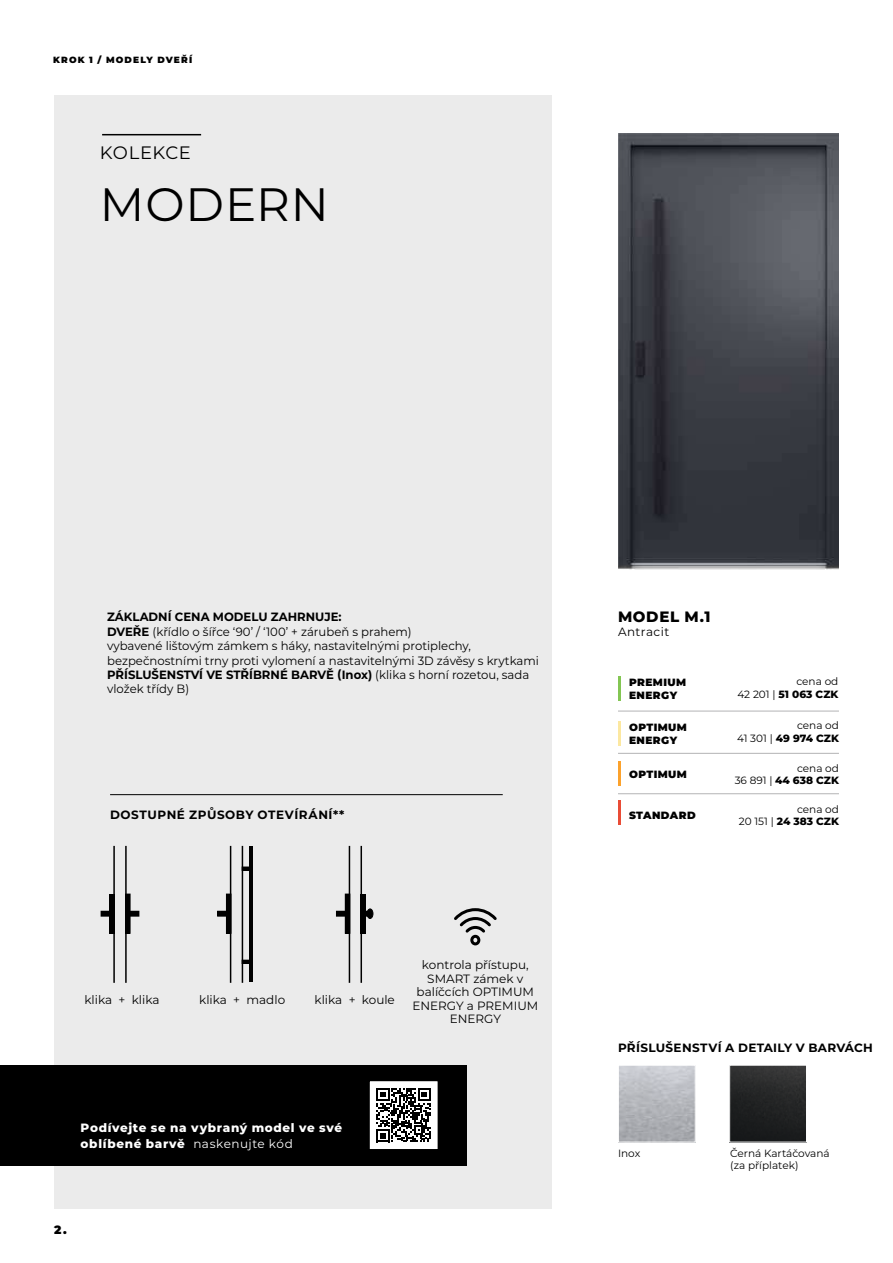
<style>
.page{position:relative;width:893px;height:1263px;background:#fff}
.page>*{position:absolute;margin:0;border:0;box-sizing:border-box;transform-origin:0 0}
.t1{font:46.8px "Montserrat";letter-spacing:.02em;color:#000}
.t2{font:18px "Montserrat";letter-spacing:.025em;color:#000}
.t3{font:800 15px "Montserrat";letter-spacing:.045em;color:#000}
.t4{font:12px/14.5px "Montserrat";color:#000;text-align:center}
.t5{font:800 12px/16.5px "Montserrat";letter-spacing:.055em;color:#fff}
.t6{font:700 12px "Montserrat";letter-spacing:.035em;color:#000}
.t7{font:12px "Montserrat";letter-spacing:.035em;color:#000}
.t8{font:900 12px "Montserrat";color:#000}
.t9{font:10.5px/12.6px "Montserrat";color:#000;text-align:right}
.t10{font:900 10.5px/12.6px "Montserrat";letter-spacing:.04em;color:#000}
.t11{font:900 9px "Montserrat";letter-spacing:.13em;color:#000}
.s1{font-weight:700}
.s2{font-weight:400}
.s3{font-weight:800}
</style>
<div class="page">
<div style="left:54px;top:96px;width:497px;height:1113px;background:#ebebeb"></div>
<img style="left:618px;top:134px;width:221px;height:436px">
<hr style="left:618px;top:676px;width:3px;height:25px;background:#83c653">
<hr style="left:618px;top:721px;width:3px;height:25px;background:#fce8a1">
<hr style="left:618px;top:761px;width:3px;height:24px;background:#fca22c">
<hr style="left:618px;top:800px;width:3px;height:25px;background:#e94c36">
<hr style="left:618px;top:793px;width:221px;height:1px;background:#bcbcbd">
<hr style="left:618px;top:753px;width:221px;height:1px;background:#bcbcbd">
<hr style="left:618px;top:710px;width:221px;height:2px;background:#bcbcbd">
<img style="left:731px;top:1067px;width:74px;height:73px">
<div style="left:729px;top:1065px;width:78px;height:77px;border:1px solid #fff"></div>
<div style="left:618px;top:1065px;width:78px;height:77px;border:1px solid #fff"></div>
<hr style="left:102px;top:134px;width:99px;height:1px;background:#000">
<div style="left:0;top:1065px;width:466px;height:100px;background:#000"></div>
<div style="left:369px;top:1080px;width:69px;height:70px;background:#fff"></div>
<svg style="left:377px;top:1088px;width:54px;height:54px"></svg>
<div style="left:368px;top:1080px;width:71px;height:70px;border:2px solid #000"></div>
<hr style="left:110px;top:794px;width:393px;height:1px;background:#000">
<svg style="left:454px;top:908px;width:43px;height:38px"></svg>
<hr style="left:113px;top:846px;width:2px;height:137px;background:#000">
<hr style="left:125px;top:846px;width:2px;height:137px;background:#000">
<hr style="left:126px;top:894px;width:4px;height:39px;background:#000">
<div style="left:110px;top:894px;width:5px;height:39px;background:#000"></div>
<div style="left:126px;top:911px;width:13px;height:5px;background:#000"></div>
<div style="left:101px;top:911px;width:13px;height:5px;background:#000"></div>
<hr style="left:242px;top:846px;width:1px;height:137px;background:#000">
<hr style="left:230px;top:846px;width:1px;height:137px;background:#000">
<hr style="left:249px;top:846px;width:4px;height:135px;background:#000">
<div style="left:226px;top:894px;width:5px;height:39px;background:#000"></div>
<div style="left:218px;top:911px;width:12px;height:5px;background:#000"></div>
<div style="left:242px;top:960px;width:11px;height:4px;border:1px solid #000"></div>
<div style="left:242px;top:867px;width:11px;height:4px;border:1px solid #000"></div>
<hr style="left:361px;top:846px;width:1px;height:137px;background:#000">
<hr style="left:349px;top:846px;width:1px;height:137px;background:#000">
<div style="left:345px;top:894px;width:5px;height:39px;background:#000"></div>
<div style="left:361px;top:894px;width:5px;height:39px;background:#000"></div>
<div style="left:336px;top:911px;width:13px;height:5px;background:#000"></div>
<div style="left:361px;top:911px;width:10px;height:5px;background:#000"></div>
<div style="left:367px;top:909px;width:6px;height:9px;background:#000;border-radius:50%"></div>
<div style="left:367px;top:908px;width:6px;height:11px;border:1px solid #000;border-radius:50%"></div>
<p class="t11" style="left:53px;top:53px;width:141px">KROK 1 / MODELY DVEŘÍ</p>
<h2 class="t2" style="left:100px;top:141px;width:93px">KOLEKCE</h2>
<h1 class="t1" style="left:100px;top:172px;width:230px">MODERN</h1>
<p class="t4" style="left:107px;top:609px;width:433px;text-align:left"><span class="s1">ZÁKLADNÍ CENA MODELU ZAHRNUJE:<br>DVEŘE</span> (křídlo o šířce ‘90’ / ‘100’ + zárubeň s prahem)<br>vybavené lištovým zámkem s háky, nastavitelnými protiplechy, bezpečnostními trny proti vylomení a nastavitelnými 3D závěsy s krytkami <span class="s1">PŘÍSLUŠENSTVÍ VE STŘÍBRNÉ BARVĚ (Inox)</span> (klika s horní rozetou, sada vložek třídy B)</p>
<p class="t6" style="left:110px;top:806px;width:236px">DOSTUPNÉ ZPŮSOBY OTEVÍRÁNÍ**</p>
<p class="t4" style="left:84px;top:992px;width:77px">klika + klika</p>
<p class="t4" style="left:199px;top:992px;width:88px">klika + madlo</p>
<p class="t4" style="left:315px;top:992px;width:82px">klika + koule</p>
<p class="t4" style="left:412px;top:958px;width:127px;line-height:13.5px">kontrola přístupu,<br>SMART zámek v balíčcích OPTIMUM<br>ENERGY a PREMIUM<br>ENERGY</p>
<p class="t5" style="left:81px;top:1119px;width:263px">Podívejte se na vybraný model ve své oblíbené barvě <span class="s2">naskenujte kód</span></p>
<p class="t8" style="left:54px;top:1220px;width:14px">2.</p>
<p class="t3" style="left:618px;top:605px;width:94px">MODEL M.1</p>
<p class="t7" style="left:618px;top:624px;width:53px">Antracit</p>
<p class="t10" style="left:629px;top:675px;width:59px">PREMIUM<br>ENERGY</p>
<p class="t10" style="left:629px;top:720px;width:59px">OPTIMUM<br>ENERGY</p>
<p class="t10" style="left:629px;top:767px;width:59px">OPTIMUM</p>
<p class="t10" style="left:629px;top:808px;width:68px">STANDARD</p>
<p class="t9" style="left:737px;top:674px;width:103px">cena od<br>42 201 | <span class="s3">51 063 CZK</span></p>
<p class="t9" style="left:737px;top:719px;width:103px">cena od<br>41 301 | <span class="s3">49 974 CZK</span></p>
<p class="t9" style="left:735px;top:761px;width:106px">cena od<br>36 891 | <span class="s3">44 638 CZK</span></p>
<p class="t9" style="left:739px;top:802px;width:102px">cena od<br>20 151 | <span class="s3">24 383 CZK</span></p>
<p class="t6" style="left:618px;top:1039px;width:256px">PŘÍSLUŠENSTVÍ A DETAILY V BARVÁCH</p>
<p class="t9" style="left:618px;top:1146px;width:24px">Inox</p>
<p class="t9" style="left:730px;top:1146px;width:101px;text-align:left">Černá Kartáčovaná (za příplatek)</p>
</div>
